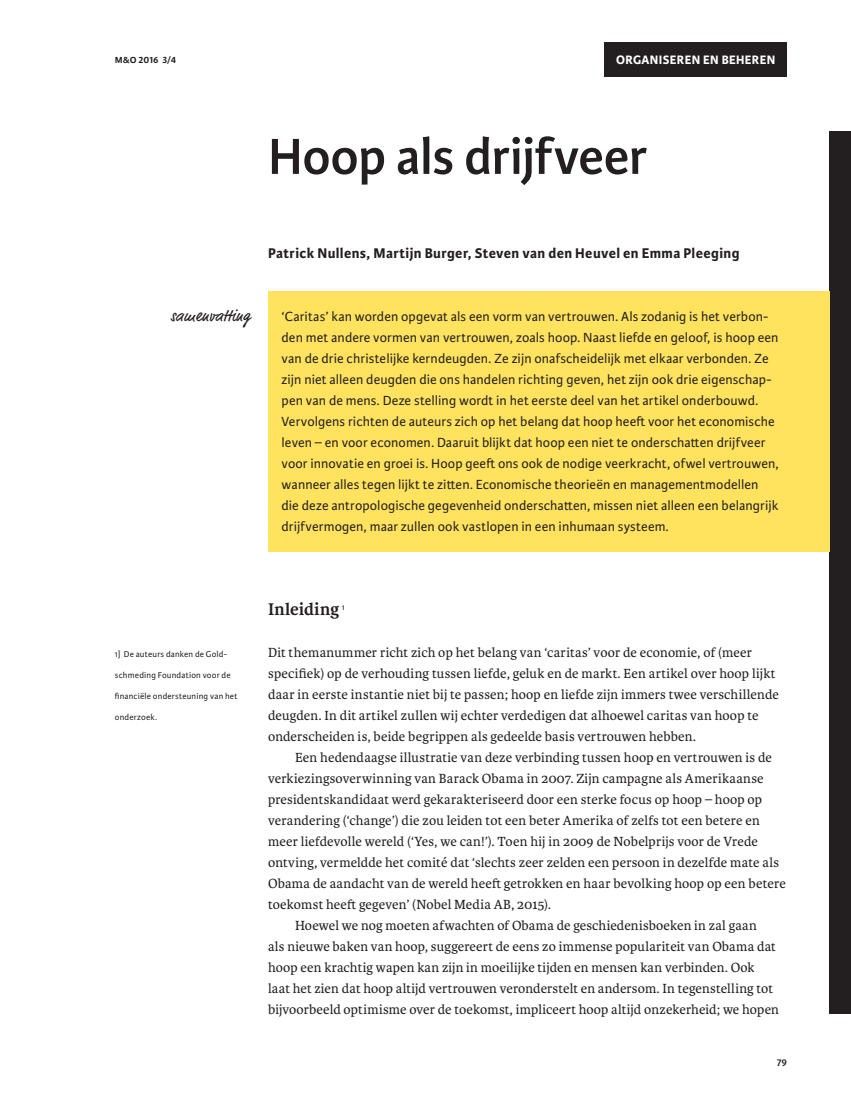
<style>
.page{position:relative;width:851px;height:1106px;background:#fff}
.page>*{position:absolute;margin:0;border:0;box-sizing:border-box;transform-origin:0 0}
.t1{font:600 54px "Karmina Sans";letter-spacing:-.01em;color:#231f20}
.t2{font:700 18px "Karmina";letter-spacing:.01em;color:#231f20}
.t3{font:16.5px "Market OT";letter-spacing:.02em;color:#231f20}
.t4{font:700 15px "Karmina Sans";letter-spacing:.025em;color:#231f20}
.t5{font:14.1px/21px "Karmina";letter-spacing:.01em;color:#231f20}
.t6{font:14.1px/21px "Karmina Sans";letter-spacing:.005em;color:#231f20}
.t7{font:700 13.05px "Karmina Sans";letter-spacing:.03em;color:#fff}
.t8{font:600 12.3px "Karmina Sans";color:#231f20}
.t9{font:600 10.5px "Karmina Sans";color:#231f20}
.t10{font:9px "Karmina Sans";letter-spacing:.02em;color:#231f20}
</style>
<div class="page">
<div style="left:829px;top:132px;width:21px;height:882px;background:#231f20"></div>
<div style="left:604px;top:42px;width:183px;height:35px;background:#231f20"></div>
<div style="left:268px;top:292px;width:561px;height:260px;background:#ffe35f"></div>
<p class="t8" style="left:115px;top:52px;width:63px">m&amp;o 2016 3/4</p>
<p class="t7" style="left:616px;top:52px;width:161px">ORGANISEREN EN BEHEREN</p>
<h1 class="t1" style="left:268px;top:126px;width:380px">Hoop als drijfveer</h1>
<p class="t4" style="left:268px;top:244px;width:473px">Patrick Nullens, Martijn Burger, Steven van den Heuvel en Emma Pleeging</p>
<p class="t3" style="left:171px;top:306px;width:81px">samenvatting</p>
<p class="t6" style="left:281px;top:306px;width:498px">‘Caritas’ kan worden opgevat als een vorm van vertrouwen. Als zodanig is het verbon&shy;den met andere vormen van vertrouwen, zoals hoop. Naast liefde en geloof, is hoop een van de drie christelijke kerndeugden. Ze zijn onafscheidelijk met elkaar verbonden. Ze zijn niet alleen deugden die ons handelen richting geven, het zijn ook drie eigenschap&shy;pen van de mens. Deze stelling wordt in het eerste deel van het artikel onderbouwd.<br>Vervolgens richten de auteurs zich op het belang dat hoop heeft voor het economische leven – en voor economen. Daaruit blijkt dat hoop een niet te onderschatten drijfveer voor innovatie en groei is. Hoop geeft ons ook de nodige veerkracht, ofwel vertrouwen, wanneer alles tegen lijkt te zitten. Economische theorieën en managementmodellen die deze antropologische gegevenheid onderschatten, missen niet alleen een belangrijk drijfvermogen, maar zullen ook vastlopen in een inhumaan systeem.</p>
<p class="t10" style="left:115px;top:649px;width:114px">1] De auteurs danken de Gold-</p>
<p class="t10" style="left:115px;top:670px;width:117px">schmeding Foundation voor de</p>
<p class="t10" style="left:115px;top:691px;width:124px">financiële ondersteuning van het</p>
<p class="t10" style="left:115px;top:712px;width:44px">onderzoek.</p>
<p class="t2" style="left:268px;top:599px;width:78px">Inleiding <sup>1</sup></p>
<p class="t5" style="left:268px;top:642px;width:512px">Dit themanummer richt zich op het belang van ‘caritas’ voor de economie, of (meer specifiek) op de verhouding tussen liefde, geluk en de markt. Een artikel over hoop lijkt daar in eerste instantie niet bij te passen; hoop en liefde zijn immers twee verschillende deugden. In dit artikel zullen wij echter verdedigen dat alhoewel caritas van hoop te onderscheiden is, beide begrippen als gedeelde basis vertrouwen hebben.</p>
<p class="t5" style="left:295px;top:747px;width:478px">Een hedendaagse illustratie van deze verbinding tussen hoop en vertrouwen is de</p>
<p class="t5" style="left:268px;top:768px;width:497px">verkiezingsoverwinning van Barack Obama in 2007. Zijn campagne als Amerikaanse</p>
<p class="t5" style="left:268px;top:789px;width:495px">presidentskandidaat werd gekarakteriseerd door een sterke focus op hoop – hoop op</p>
<p class="t5" style="left:268px;top:810px;width:493px">verandering (‘change’) die zou leiden tot een beter Amerika of zelfs tot een betere en</p>
<p class="t5" style="left:268px;top:831px;width:491px">meer liefdevolle wereld (‘Yes, we can!’). Toen hij in 2009 de Nobelprijs voor de Vrede</p>
<p class="t5" style="left:268px;top:852px;width:512px">ontving, vermeldde het comité dat ‘slechts zeer zelden een persoon in dezelfde mate als</p>
<p class="t5" style="left:268px;top:873px;width:519px">Obama de aandacht van de wereld heeft getrokken en haar bevolking hoop op een betere</p>
<p class="t5" style="left:268px;top:894px;width:284px">toekomst heeft gegeven’ (Nobel Media AB, 2015).</p>
<p class="t5" style="left:295px;top:915px;width:463px">Hoewel we nog moeten afwachten of Obama de geschiedenisboeken in zal gaan</p>
<p class="t5" style="left:268px;top:936px;width:509px">als nieuwe baken van hoop, suggereert de eens zo immense populariteit van Obama dat</p>
<p class="t5" style="left:268px;top:957px;width:488px">hoop een krachtig wapen kan zijn in moeilijke tijden en mensen kan verbinden. Ook</p>
<p class="t5" style="left:268px;top:978px;width:506px">laat het zien dat hoop altijd vertrouwen veronderstelt en andersom. In tegenstelling tot</p>
<p class="t5" style="left:268px;top:999px;width:512px">bijvoorbeeld optimisme over de toekomst, impliceert hoop altijd onzekerheid; we hopen</p>
<p class="t9" style="left:776px;top:1056px;width:12px">79</p>
</div>
